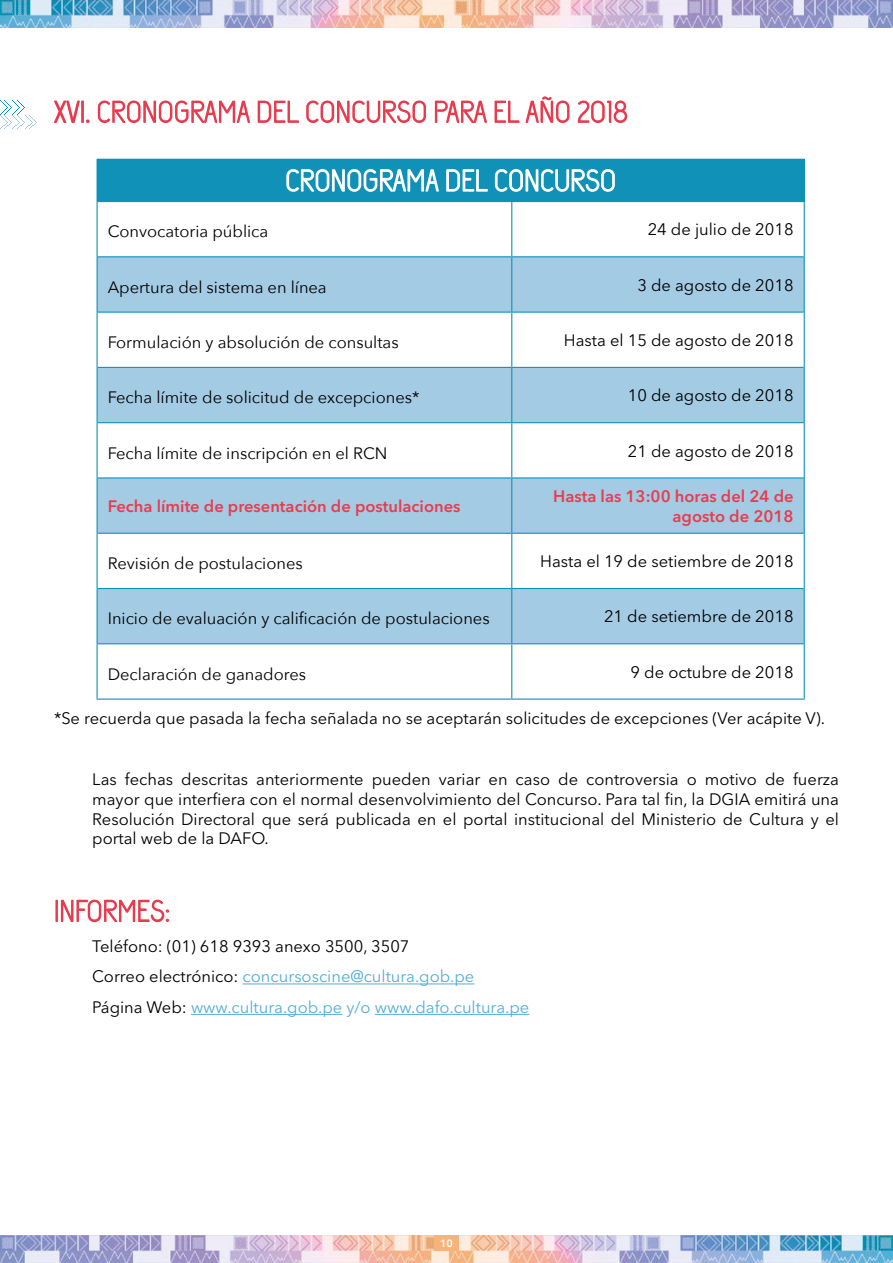
<style>
.page{position:relative;width:893px;height:1263px;background:#fff}
.page>*{position:absolute;margin:0;border:0;box-sizing:border-box;transform-origin:0 0}
.t1{font:16.5px/19.8px "Avenir Next LT Pro";color:#000;text-align:justify}
.t2{font:16.5px "Avenir Next";color:#000}
.t3{font:16.5px/30.5px "Avenir Next LT Pro";color:#53afd5}
.t4{font:600 16.5px/19.8px "Avenir Next LT Pro";color:#e83c4e;text-align:right}
.t5{font:600 10.5px "Avenir Next LT Pro";color:#fff}
.s1{color:#000}
</style>
<div class="page">
<img style="left:0;top:1235px;width:893px;height:28px">
<img style="left:0;top:0;width:893px;height:27px">
<div style="left:434px;top:1235px;width:25px;height:16px;background:#f8b379"></div>
<hr style="left:243px;top:983px;width:231px;height:1px;background:#53afd5">
<hr style="left:191px;top:1014px;width:151px;height:1px;background:#53afd5">
<hr style="left:375px;top:1014px;width:154px;height:1px;background:#53afd5">
<svg style="left:54px;top:100px;width:36px;height:23px"></svg>
<svg style="left:97px;top:100px;width:153px;height:23px"></svg>
<svg style="left:257px;top:100px;width:169px;height:23px"></svg>
<svg style="left:434px;top:100px;width:53px;height:23px"></svg>
<svg style="left:494px;top:96px;width:76px;height:27px"></svg>
<svg style="left:577px;top:100px;width:51px;height:23px"></svg>
<div style="left:97px;top:159px;width:707px;height:43px;background:#1092b8"></div>
<div style="left:98px;top:257px;width:706px;height:55px;background:#a4cbe4"></div>
<svg style="left:98px;top:313px;width:706px;height:385px"></svg>
<svg style="left:98px;top:368px;width:706px;height:275px;fill:#a4cbe4"></svg>
<hr style="left:512px;top:159px;width:293px;height:1px;background:#1092b8">
<hr style="left:804px;top:160px;width:1px;height:42px;background:#1092b8">
<hr style="left:97px;top:202px;width:1px;height:55px;background:#1092b8">
<hr style="left:804px;top:202px;width:1px;height:55px;background:#1092b8">
<hr style="left:97px;top:257px;width:1px;height:55px;background:#1092b8">
<hr style="left:804px;top:257px;width:1px;height:55px;background:#1092b8">
<hr style="left:97px;top:312px;width:1px;height:55px;background:#1092b8">
<hr style="left:804px;top:312px;width:1px;height:55px;background:#1092b8">
<hr style="left:97px;top:367px;width:1px;height:56px;background:#1092b8">
<hr style="left:804px;top:367px;width:1px;height:56px;background:#1092b8">
<hr style="left:97px;top:423px;width:1px;height:55px;background:#1092b8">
<hr style="left:804px;top:423px;width:1px;height:55px;background:#1092b8">
<hr style="left:97px;top:478px;width:1px;height:55px;background:#1092b8">
<hr style="left:804px;top:478px;width:1px;height:55px;background:#1092b8">
<hr style="left:97px;top:533px;width:1px;height:55px;background:#1092b8">
<hr style="left:804px;top:533px;width:1px;height:55px;background:#1092b8">
<hr style="left:97px;top:588px;width:1px;height:56px;background:#1092b8">
<hr style="left:804px;top:588px;width:1px;height:56px;background:#1092b8">
<hr style="left:97px;top:644px;width:1px;height:54px;background:#1092b8">
<hr style="left:804px;top:644px;width:1px;height:54px;background:#1092b8">
<hr style="left:97px;top:698px;width:415px;height:2px;background:#1092b8">
<hr style="left:512px;top:698px;width:293px;height:2px;background:#1092b8">
<hr style="left:511px;top:202px;width:1px;height:54px;background:#1092b8">
<hr style="left:98px;top:256px;width:414px;height:1px;background:#1092b8">
<hr style="left:512px;top:256px;width:292px;height:1px;background:#1092b8">
<hr style="left:511px;top:257px;width:1px;height:55px;background:#1092b8">
<hr style="left:98px;top:312px;width:414px;height:1px;background:#1092b8">
<hr style="left:512px;top:312px;width:292px;height:1px;background:#1092b8">
<hr style="left:511px;top:313px;width:1px;height:54px;background:#1092b8">
<hr style="left:98px;top:367px;width:414px;height:1px;background:#1092b8">
<hr style="left:512px;top:367px;width:292px;height:1px;background:#1092b8">
<hr style="left:511px;top:368px;width:1px;height:54px;background:#1092b8">
<hr style="left:98px;top:422px;width:414px;height:1px;background:#1092b8">
<hr style="left:512px;top:422px;width:292px;height:1px;background:#1092b8">
<hr style="left:511px;top:423px;width:1px;height:54px;background:#1092b8">
<hr style="left:98px;top:477px;width:414px;height:1px;background:#1092b8">
<hr style="left:512px;top:477px;width:292px;height:1px;background:#1092b8">
<hr style="left:511px;top:478px;width:1px;height:55px;background:#1092b8">
<hr style="left:98px;top:533px;width:414px;height:1px;background:#1092b8">
<hr style="left:512px;top:533px;width:292px;height:1px;background:#1092b8">
<hr style="left:511px;top:534px;width:1px;height:54px;background:#1092b8">
<hr style="left:98px;top:588px;width:414px;height:1px;background:#1092b8">
<hr style="left:512px;top:588px;width:292px;height:1px;background:#1092b8">
<hr style="left:511px;top:589px;width:1px;height:54px;background:#1092b8">
<hr style="left:98px;top:643px;width:414px;height:1px;background:#1092b8">
<hr style="left:512px;top:643px;width:292px;height:1px;background:#1092b8">
<hr style="left:511px;top:644px;width:1px;height:54px;background:#1092b8">
<svg style="left:286px;top:169px;width:329px;height:23px"></svg>
<div style="left:56px;top:900px;width:2px;height:22px;border:1px solid #e83c4e"></div>
<svg style="left:60px;top:899px;width:110px;height:24px"></svg>
<svg style="left:0;top:100px;width:37px;height:29px"></svg>
<p class="t2" style="left:108px;top:218px;width:162px">Convocatoria pública</p>
<p class="t1" style="left:648px;top:220px;width:147px">24 de julio de 2018</p>
<p class="t2" style="left:108px;top:273px;width:221px">Apertura del sistema en línea</p>
<p class="t1" style="left:637px;top:275px;width:158px">3 de agosto de 2018</p>
<p class="t2" style="left:108px;top:328px;width:293px">Formulación y absolución de consultas</p>
<p class="t1" style="left:564px;top:330px;width:231px">Hasta el 15 de agosto de 2018</p>
<p class="t2" style="left:108px;top:384px;width:313px">Fecha límite de solicitud de excepciones*</p>
<p class="t1" style="left:628px;top:386px;width:167px">10 de agosto de 2018</p>
<p class="t2" style="left:108px;top:439px;width:281px">Fecha límite de inscripción en el RCN</p>
<p class="t1" style="left:628px;top:441px;width:167px">21 de agosto de 2018</p>
<p class="t4" style="left:108px;top:496px;width:354px">Fecha límite de presentación de postulaciones</p>
<p class="t4" style="left:553px;top:486px;width:242px">Hasta las 13:00 horas del 24 de agosto de 2018</p>
<p class="t2" style="left:108px;top:549px;width:197px">Revisión de postulaciones</p>
<p class="t1" style="left:540px;top:551px;width:255px">Hasta el 19 de setiembre de 2018</p>
<p class="t2" style="left:108px;top:605px;width:383px">Inicio de evaluación y calificación de postulaciones</p>
<p class="t1" style="left:604px;top:607px;width:191px">21 de setiembre de 2018</p>
<p class="t2" style="left:108px;top:660px;width:200px">Declaración de ganadores</p>
<p class="t1" style="left:631px;top:662px;width:164px">9 de octubre de 2018</p>
<p class="t1" style="left:54px;top:708px;width:773px">*Se recuerda que pasada la fecha señalada no se aceptarán solicitudes de excepciones (Ver acápite V).</p>
<p class="t1" style="left:92px;top:769px;width:748px">Las fechas descritas anteriormente pueden variar en caso de controversia o motivo de fuerza mayor que interfiera con el normal desenvolvimiento del Concurso. Para tal fin, la DGIA emitirá una Resolución Directoral que será publicada en el portal institucional del Ministerio de Cultura y el portal web de la DAFO.</p>
<p class="t3" style="left:92px;top:931px;width:439px"><span class="s1">Teléfono: (01) 618 9393 anexo 3500, 3507<br>Correo electrónico:</span> concursoscine@cultura.gob.pe<br><span class="s1">Página Web:</span> www.cultura.gob.pe y/o www.dafo.cultura.pe</p>
<p class="t5" style="left:440px;top:1237px;width:14px">10</p>
</div>
